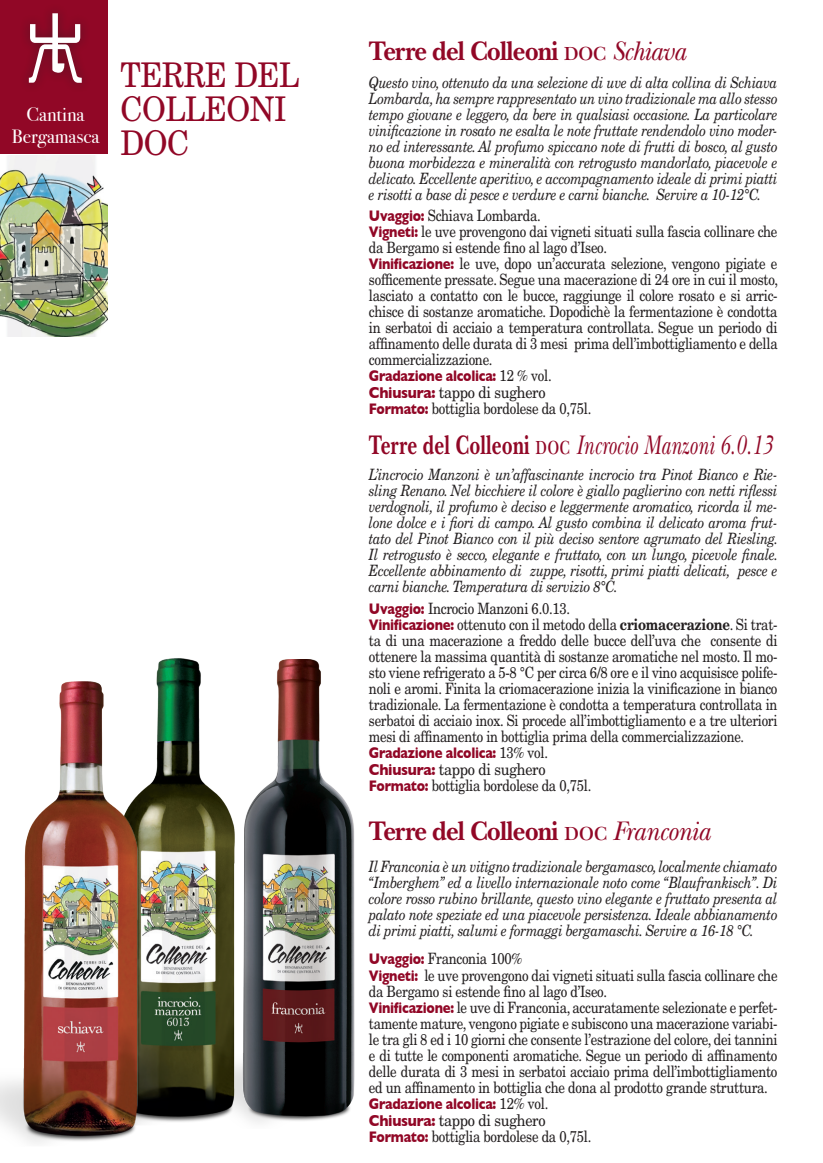
<style>
.page{position:relative;width:823px;height:1163px;background:#fff}
.page>*{position:absolute;margin:0;border:0;box-sizing:border-box;transform-origin:0 0}
.t1{font:34px/34px "New Century Schlbk";letter-spacing:-.02em;color:#910726;scale:.9 1}
.t2{font:700 28px "New Baskerville";letter-spacing:-.03em;color:#910726;scale:.9 1}
.t3{font:italic 28px "New Baskerville";letter-spacing:.01em;color:#910726;scale:.7 1}
.t4{font:19.6px/21.8px "Bodoni Svty Two ITCTT Book";color:#fff;text-align:center}
.t5{font:16px "New Century Schlbk";letter-spacing:-.02em;color:#231f20;scale:.9 1}
.t6{font:15.6px/16px "New Century Schlbk";letter-spacing:-.02em;color:#231f20;scale:.84 1}
.t7{font:italic 15.6px/16px "New Century Schlbk";letter-spacing:-.02em;color:#231f20;text-align:justify;scale:.84 1}
.t8{font:700 15.6px "Gill Sans";letter-spacing:-.02em;color:#910726;scale:.84 1}
.s1{font-family:"New Baskerville SC";font-weight:400}
.s2{font-weight:400;font-style:italic}
.s3{font-family:"Gill Sans";font-weight:700;color:#910726}
.s4{font-family:"New Century Schlbk";font-weight:400;color:#231f20}
.s5{font-weight:700;font-style:normal}
.s6{font-family:"New Baskerville SC";font-style:normal}
.s7{font-weight:700}
</style>
<div class="page">
<div style="left:0;top:0;width:108px;height:153px;background:#910726"></div>
<svg style="left:29px;top:13px;width:53px;height:70px"></svg>
<img style="left:249px;top:659px;width:106px;height:464px">
<img style="left:157px;top:658px;width:92px;height:464px">
<img style="left:0;top:672px;width:159px;height:471px">
<img style="left:0;top:156px;width:108px;height:180px">
<p class="t4" style="left:12px;top:101px;width:89px">Cantina<br>Bergamasca</p>
<h1 class="t1" style="left:120px;top:57px;width:200px">TERRE DEL<br>COLLEONI doc</h1>
<h2 class="t2" style="left:369px;top:35px;width:353px">Terre del Colleoni <span class="s1">doc</span> <span class="s2">Schiava</span></h2>
<p class="t7" style="left:369px;top:74px;width:488px">Questo vino, ottenuto da una selezione di uve di alta collina di Schiava Lombarda, ha sempre rappresentato un vino tradizionale ma allo stesso tempo giovane e leggero, da bere in qualsiasi occasione. La particolare vinificazione in rosato ne esalta le note fruttate rendendolo vino moder&shy;no ed interessante. Al profumo spiccano note di frutti di bosco, al gusto buona morbidezza e mineralità con retrogusto mandorlato, piacevole e delicato. Eccellente aperitivo, e accompagnamento ideale di primi piatti e risotti a base di pesce e verdure e carni bianche. Servire a 10-12°C.</p>
<p class="t6" style="left:369px;top:208px;width:488px"><span class="s3">Uvaggio:</span> Schiava Lombarda.<br><span class="s3">Vigneti:</span> le uve provengono dai vigneti situati sulla fascia collinare che da Bergamo si estende fino al lago d’Iseo.<br><span class="s3">Vinificazione:</span> le uve, dopo un’accurata selezione, vengono pigiate e sofficemente pressate. Segue una macerazione di 24 ore in cui il mosto, lasciato a contatto con le bucce, raggiunge il colore rosato e si arric&shy;chisce di sostanze aromatiche. Dopodichè la fermentazione è condotta in serbatoi di acciaio a temperatura controllata. Segue un periodo di affinamento delle durata di 3 mesi prima dell’imbottigliamento e della commercializzazione.</p>
<p class="t8" style="left:369px;top:367px;width:219px">Gradazione alcolica: <span class="s4">12 % vol.</span></p>
<p class="t5" style="left:369px;top:383px;width:198px"><span class="s3">Chiusura:</span> tappo di sughero</p>
<p class="t6" style="left:369px;top:401px;width:266px"><span class="s3">Formato:</span> bottiglia bordolese da 0,75l.</p>
<h2 class="t3" style="left:369px;top:428px;width:577px"><span class="s5">Terre del Colleoni</span> <span class="s6">doc</span> Incrocio Manzoni 6.0.13</h2>
<p class="t7" style="left:369px;top:466px;width:488px">L’incrocio Manzoni è un’affascinante incrocio tra Pinot Bianco e Rie&shy;sling Renano. Nel bicchiere il colore è giallo paglierino con netti riflessi verdognoli, il profumo è deciso e leggermente aromatico, ricorda il me&shy;lone dolce e i fiori di campo. Al gusto combina il delicato aroma frut&shy;tato del Pinot Bianco con il più deciso sentore agrumato del Riesling.<br>Il retrogusto è secco, elegante e fruttato, con un lungo, picevole finale.<br>Eccellente abbinamento di zuppe, risotti, primi piatti delicati, pesce e carni bianche. Temperatura di servizio 8°C.</p>
<p class="t6" style="left:369px;top:600px;width:487px"><span class="s3">Uvaggio:</span> Incrocio Manzoni 6.0.13.<br><span class="s3">Vinificazione:</span> ottenuto con il metodo della <span class="s7">criomacerazione</span>. Si trat&shy;ta di una macerazione a freddo delle bucce dell’uva che consente di ottenere la massima quantità di sostanze aromatiche nel mosto. Il mo&shy;sto viene refrigerato a 5-8 °C per circa 6/8 ore e il vino acquisisce polife&shy;noli e aromi. Finita la criomacerazione inizia la vinificazione in bianco tradizionale. La fermentazione è condotta a temperatura controllata in serbatoi di acciaio inox. Si procede all’imbottigliamento e a tre ulteriori mesi di affinamento in bottiglia prima della commercializzazione.</p>
<p class="t8" style="left:369px;top:743px;width:215px">Gradazione alcolica: <span class="s4">13% vol.</span></p>
<p class="t5" style="left:369px;top:759px;width:198px"><span class="s3">Chiusura:</span> tappo di sughero</p>
<p class="t6" style="left:369px;top:777px;width:266px"><span class="s3">Formato:</span> bottiglia bordolese da 0,75l.</p>
<h2 class="t2" style="left:369px;top:814px;width:380px">Terre del Colleoni <span class="s1">doc</span> <span class="s2">Franconia</span></h2>
<p class="t7" style="left:369px;top:858px;width:487px">Il Franconia è un vitigno tradizionale bergamasco, localmente chiamato “Imberghem” ed a livello internazionale noto come “Blaufrankisch”. Di colore rosso rubino brillante, questo vino elegante e fruttato presenta al palato note speziate ed una piacevole persistenza. Ideale abbianamento di primi piatti, salumi e formaggi bergamaschi. Servire a 16-18 °C.</p>
<p class="t6" style="left:369px;top:949px;width:487px"><span class="s3">Uvaggio:</span> Franconia 100%<br><span class="s3">Vigneti:</span> le uve provengono dai vigneti situati sulla fascia collinare che da Bergamo si estende fino al lago d’Iseo.<br><span class="s3">Vinificazione:</span> le uve di Franconia, accuratamente selezionate e perfet&shy;tamente mature, vengono pigiate e subiscono una macerazione variabi&shy;le tra gli 8 ed i 10 giorni che consente l’estrazione del colore, dei tannini e di tutte le componenti aromatiche. Segue un periodo di affinamento delle durata di 3 mesi in serbatoi acciaio prima dell’imbottigliamento ed un affinamento in bottiglia che dona al prodotto grande struttura.</p>
<p class="t8" style="left:369px;top:1094px;width:215px">Gradazione alcolica: <span class="s4">12% vol.</span></p>
<p class="t5" style="left:369px;top:1110px;width:198px"><span class="s3">Chiusura:</span> tappo di sughero</p>
<p class="t6" style="left:369px;top:1128px;width:266px"><span class="s3">Formato:</span> bottiglia bordolese da 0,75l.</p>
</div>
